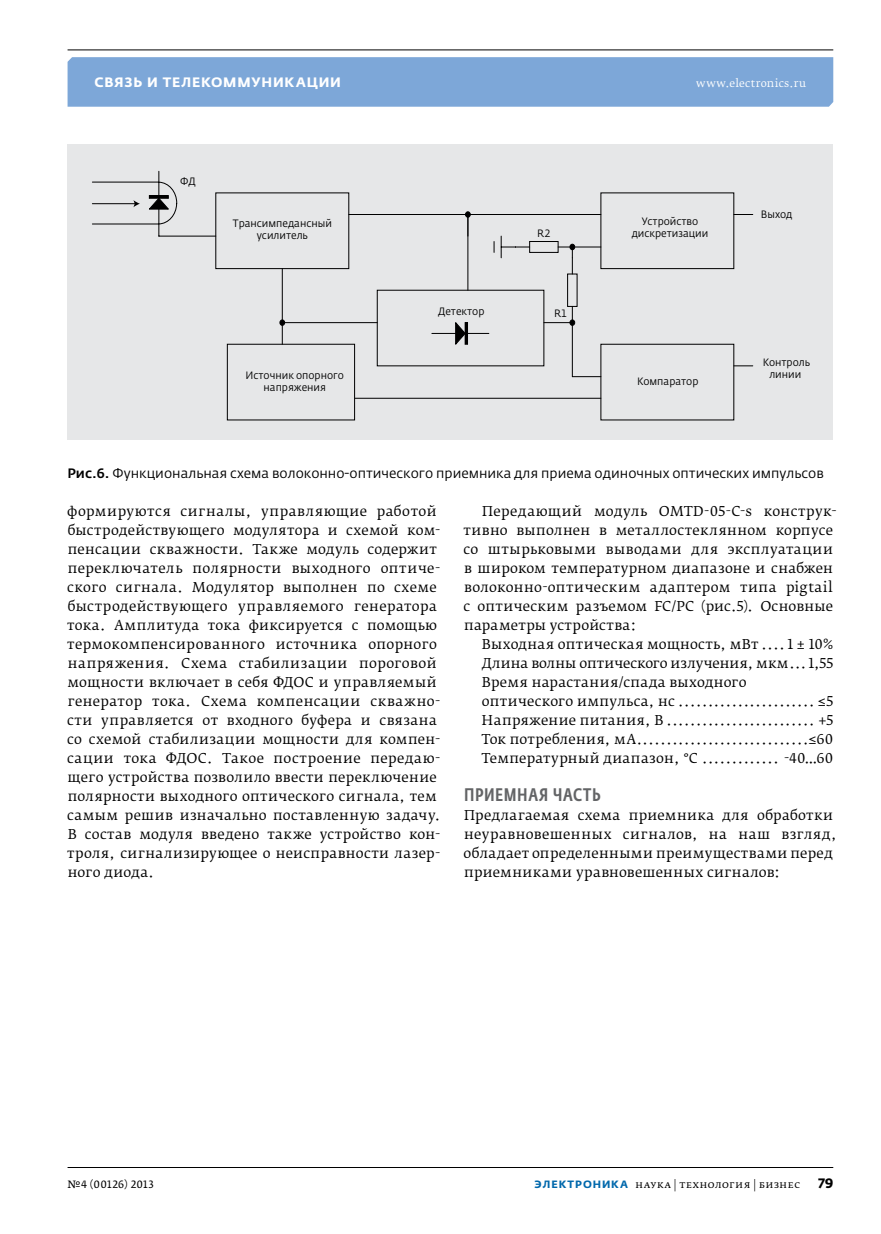
<style>
.page{position:relative;width:881px;height:1234px;background:#fff}
.page>*{position:absolute;margin:0;border:0;box-sizing:border-box;transform-origin:0 0}
.t1{font:500 18px "Fedra Sans Cond Pro";letter-spacing:.035em;color:#636466}
.t2{font:13.5px/19px "Fedra Serif B Pro";letter-spacing:.025em;color:#000}
.t3{font:13.5px "Fedra Sans Pro";color:#000}
.t4{font:700 13.5px "Fedra Sans Alt Pro";letter-spacing:.055em;color:#fff}
.t5{font:700 13.5px "Fedra Sans Pro";color:#000}
.t6{font:10.5px/12px "Fedra Sans Pro";color:#000;text-align:center;scale:.96 1}
.t7{font:10.5px "Fedra Serif B Pro";letter-spacing:.035em;color:#000}
.t8{font:10.5px "Fedra Serif B Pro";letter-spacing:.03em;color:#fff}
.t9{font:10.5px "Fedra Serif A Pro";letter-spacing:.03em;color:#000}
.s1{font-weight:500}
.s2{font-family:"Fedra Sans Alt Pro";font-weight:700;color:#0068ac}
</style>
<div class="page">
<div style="left:67px;top:57px;width:765px;height:50px;background:#7da7d8"></div>
<hr style="left:67px;top:49px;width:765px;height:1px;background:#000">
<hr style="left:68px;top:1166px;width:764px;height:1px;background:#000">
<div style="left:68px;top:144px;width:764px;height:295px;background:#e6e7e8"></div>
<svg style="left:734px;top:365px;width:18px;height:1px"></svg>
<svg style="left:734px;top:214px;width:18px;height:1px"></svg>
<svg style="left:92px;top:181px;width:123px;height:56px"></svg>
<svg style="left:215px;top:192px;width:519px;height:228px"></svg>
<hr style="left:282px;top:268px;width:1px;height:54px;background:#000">
<hr style="left:282px;top:322px;width:95px;height:1px;background:#000">
<hr style="left:355px;top:398px;width:245px;height:1px;background:#000">
<hr style="left:571px;top:322px;width:1px;height:54px;background:#000">
<svg style="left:572px;top:376px;width:28px;height:1px"></svg>
<hr style="left:159px;top:236px;width:57px;height:1px;background:#000">
<svg style="left:148px;top:171px;width:22px;height:65px"></svg>
<svg style="left:431px;top:320px;width:57px;height:26px"></svg>
<div style="left:567px;top:273px;width:10px;height:34px;border:1px solid #000"></div>
<div style="left:529px;top:241px;width:29px;height:12px;border:1px solid #000"></div>
<svg style="left:500px;top:236px;width:29px;height:22px"></svg>
<svg style="left:458px;top:211px;width:28px;height:25px"></svg>
<svg style="left:558px;top:244px;width:42px;height:30px"></svg>
<svg style="left:279px;top:319px;width:6px;height:25px"></svg>
<svg style="left:543px;top:306px;width:32px;height:19px"></svg>
<p class="t4" style="left:95px;top:74px;width:248px">Связь и телекоммуникации</p>
<p class="t8" style="left:696px;top:77px;width:111px">www.electronics.ru</p>
<p class="t6" style="left:180px;top:175px;width:18px">ФД</p>
<p class="t6" style="left:233px;top:218px;width:104px">Трансимпедансный усилитель</p>
<p class="t6" style="left:245px;top:369px;width:104px">Источник опорного напряжения</p>
<p class="t6" style="left:438px;top:305px;width:50px">Детектор</p>
<p class="t6" style="left:537px;top:227px;width:15px">R2</p>
<p class="t6" style="left:554px;top:308px;width:15px">R1</p>
<p class="t6" style="left:631px;top:215px;width:81px">Устройство дискретизации</p>
<p class="t6" style="left:637px;top:375px;width:65px">Компаратор</p>
<p class="t6" style="left:760px;top:208px;width:34px">Выход</p>
<p class="t6" style="left:762px;top:356px;width:51px">Контроль линии</p>
<p class="t3" style="left:67px;top:464px;width:757px"><span class="s1">Рис.6.</span> Функциональная схема волоконно-оптического приемника для приема одиночных оптических импульсов</p>
<p class="t2" style="left:67px;top:501px;width:374px">формируются сигналы, управляющие работой быстродействующего модулятора и схемой ком&shy;пенсации скважности. Также модуль содержит переключатель полярности выходного оптиче&shy;ского сигнала. Модулятор выполнен по схеме быстродействующего управляемого генератора тока. Амплитуда тока фиксируется с помощью термокомпенсированного источника опорного напряжения. Схема стабилизации пороговой мощности включает в себя ФДОС и управляемый генератор тока. Схема компенсации скважно&shy;сти управляется от входного буфера и связана со схемой стабилизации мощности для компен&shy;сации тока ФДОС. Такое построение передаю&shy;щего устройства позволило ввести переключение полярности выходного оптического сигнала, тем самым решив изначально поставленную задачу.<br>В состав модуля введено также устройство кон&shy;троля, сигнализирующее о неисправности лазер&shy;ного диода.</p>
<p class="t2" style="left:463px;top:501px;width:374px;text-indent:19px">Передающий модуль OMTD-05-C-s конструк&shy;тивно выполнен в металлостеклянном корпусе со штырьковыми выводами для эксплуатации в широком температурном диапазоне и снабжен волоконно-оптическим адаптером типа pigtail с оптическим разъемом FC/PC (рис.5). Основные параметры устройства:</p>
<p class="t2" style="left:481px;top:634px;width:353px">Выходная оптическая мощность, мВт .... 1 ± 10% Длина волны оптического излучения, мкм... 1,55<br>Время нарастания/спада выходного оптического импульса, нс ....................... ≤5<br>Напряжение питания, В ......................... +5<br>Ток потребления, мА.............................≤60<br>Температурный диапазон, °C ............. -40…60</p>
<h1 class="t1" style="left:464px;top:784px;width:138px">Приемная часть</h1>
<p class="t2" style="left:463px;top:805px;width:374px">Предлагаемая схема приемника для обработки неуравновешенных сигналов, на наш взгляд, обладает определенными преимуществами перед приемниками уравновешенных сигналов:</p>
<p class="t9" style="left:67px;top:1177px;width:88px">№4 (00126) 2013</p>
<p class="t7" style="left:534px;top:1177px;width:267px"><span class="s2">ЭЛЕКТРОНИКА</span> наука | технология | бизнес</p>
<p class="t5" style="left:818px;top:1174px;width:16px">79</p>
</div>
